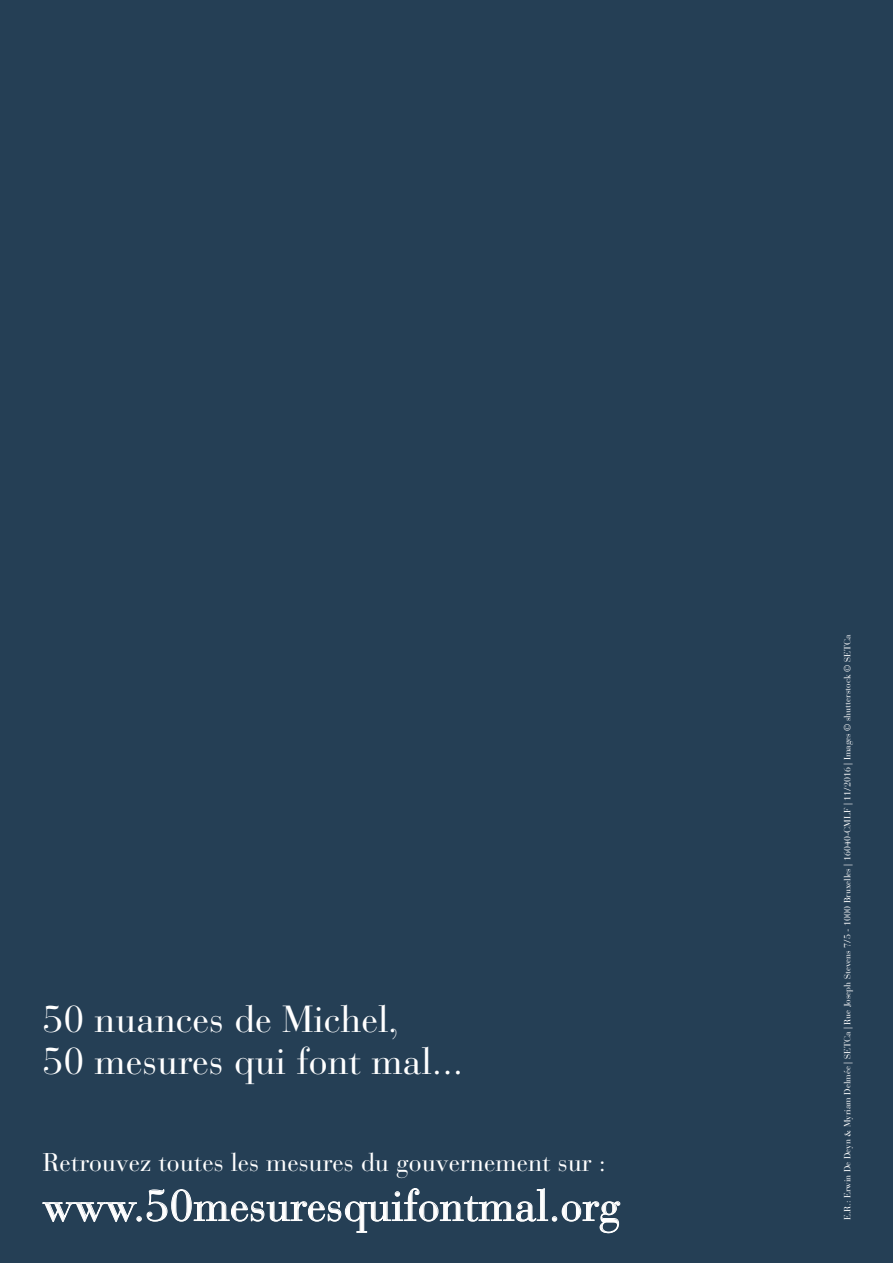
<style>
.page{position:relative;width:893px;height:1263px;background:#253f55}
.page>*{position:absolute;margin:0;border:0;box-sizing:border-box;transform-origin:0 0}
.t1{font:43.5px "Bauer Bodoni";color:#fff}
.t2{font:37.5px/42px "Bauer Bodoni";color:#fff}
.t3{font:25.5px "Bauer Bodoni";color:#fff}
.t4{font:9px "Bauer Bodoni";color:#fff}
</style>
<div class="page">
<svg style="left:42px;top:1188px;width:578px;height:45px"></svg>
<h2 class="t2" style="left:43px;top:999px;width:422px">50 nuances de Michel,<br>50 mesures qui font mal...</h2>
<h3 class="t3" style="left:43px;top:1147px;width:565px">Retrouvez toutes les mesures du gouvernement sur :</h3>
<h1 class="t1" style="left:43px;top:1179px;width:580px">www.50mesuresquifontmal.org</h1>
<p class="t4" style="left:842px;top:1220px;width:588px;rotate:-90deg">E.R.: Erwin De Deyn &amp; Myriam Delmée | SETCa | Rue Joseph Stevens 7/5 - 1000 Bruxelles | 16040-CMLF | 11/2016 | Images © shutterstock © SETCa</p>
</div>
